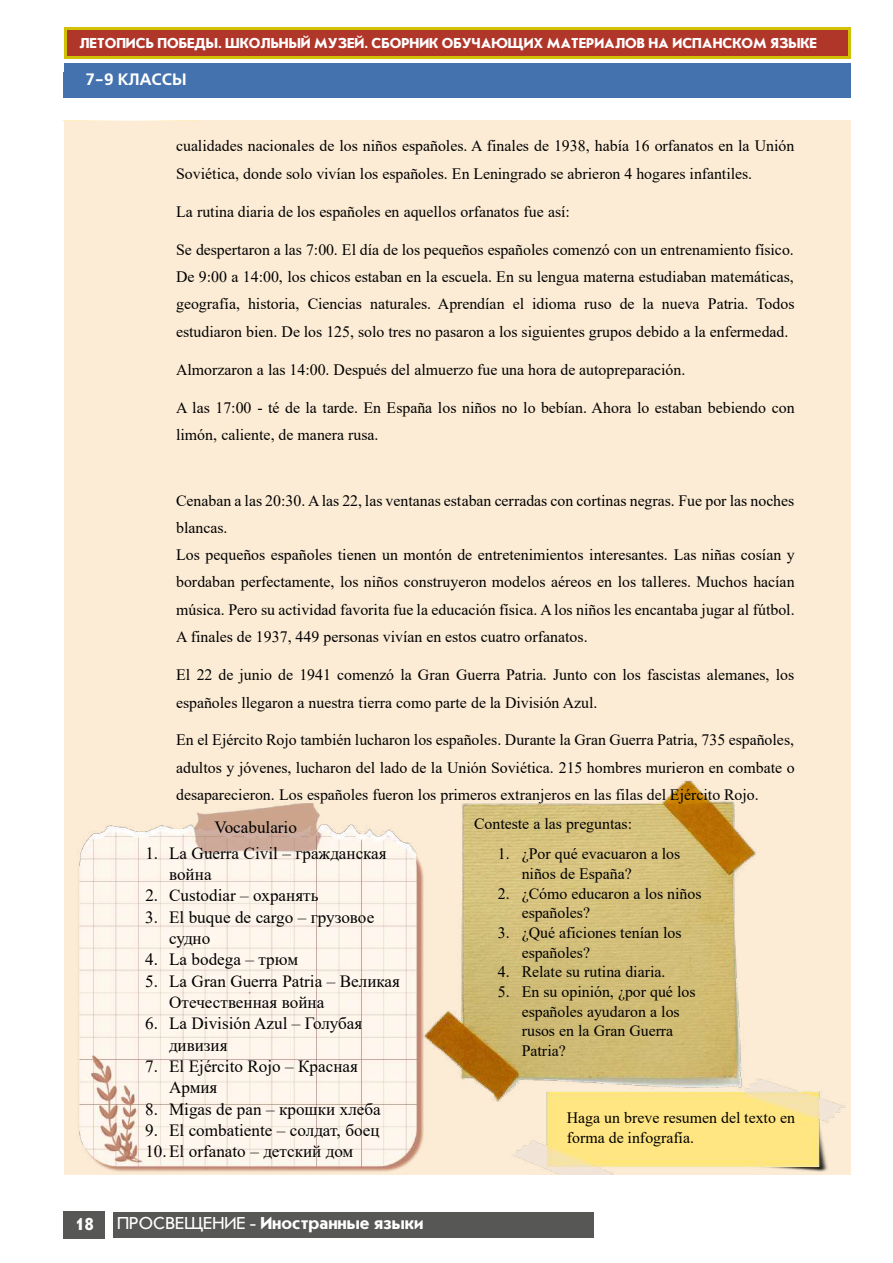
<style>
.page{position:relative;width:893px;height:1263px;background:#fff}
.page>*{position:absolute;margin:0;border:0;box-sizing:border-box;transform-origin:0 0}
.t1{font:700 18px "Journal Sans C";color:#fff}
.t2{font:17.1px/21.3px "Times New Roman";color:#000}
.t3{font:700 16.5px "Free Set C";color:#fff}
.t4{font:15.9px/27.3px "Times New Roman";color:#000}
.t5{font:700 15px "Journal Sans C";color:#fff}
.s1{font-weight:400}
</style>
<div class="page">
<div style="left:64px;top:64px;width:786px;height:34px;background:#4372ae"></div>
<div style="left:64px;top:1211px;width:41px;height:27px;background:#575756"></div>
<div style="left:113px;top:1212px;width:480px;height:25px;background:#575756"></div>
<svg style="left:64px;top:27px;width:786px;height:31px;background:#cba90a"></svg>
<div style="left:67px;top:30px;width:780px;height:25px;background:#b0362a"></div>
<div style="left:64px;top:120px;width:786px;height:1054px;background:#fcecd5"></div>
<img style="left:78px;top:803px;width:292px;height:369px">
<img style="left:370px;top:780px;width:476px;height:392px">
<img style="left:511px;top:1078px;width:334px;height:96px">
<p class="t5" style="left:80px;top:36px;width:739px">ЛЕТОПИСЬ ПОБЕДЫ. ШКОЛЬНЫЙ МУЗЕЙ. СБОРНИК ОБУЧАЮЩИХ МАТЕРИАЛОВ НА ИСПАНСКОМ ЯЗЫКЕ</p>
<p class="t3" style="left:85px;top:69px;width:103px">7-9 КЛАССЫ</p>
<p class="t4" style="left:176px;top:132px;width:620px">cualidades nacionales de los niños españoles. A finales de 1938, había 16 orfanatos en la Unión<br>Soviética, donde solo vivían los españoles. En Leningrado se abrieron 4 hogares infantiles.</p>
<p class="t4" style="left:176px;top:197px;width:395px">La rutina diaria de los españoles en aquellos orfanatos fue así:</p>
<p class="t4" style="left:176px;top:235px;width:620px;text-align:justify">Se despertaron a las 7:00. El día de los pequeños españoles comenzó con un entrenamiento físico.<br>De 9:00 a 14:00, los chicos estaban en la escuela. En su lengua materna estudiaban matemáticas, geografía, historia, Ciencias naturales. Aprendían el idioma ruso de la nueva Patria. Todos estudiaron bien. De los 125, solo tres no pasaron a los siguientes grupos debido a la enfermedad.</p>
<p class="t4" style="left:176px;top:355px;width:511px">Almorzaron a las 14:00. Después del almuerzo fue una hora de autopreparación.</p>
<p class="t4" style="left:176px;top:393px;width:620px">A las 17:00 - té de la tarde. En España los niños no lo bebían. Ahora lo estaban bebiendo con limón, caliente, de manera rusa.</p>
<p class="t4" style="left:176px;top:486px;width:620px">Cenaban a las 20:30. A las 22, las ventanas estaban cerradas con cortinas negras. Fue por las noches blancas.<br>Los pequeños españoles tienen un montón de entretenimientos interesantes. Las niñas cosían y bordaban perfectamente, los niños construyeron modelos aéreos en los talleres. Muchos hacían música. Pero su actividad favorita fue la educación física. A los niños les encantaba jugar al fútbol.<br>A finales de 1937, 449 personas vivían en estos cuatro orfanatos.</p>
<p class="t4" style="left:176px;top:660px;width:620px">El 22 de junio de 1941 comenzó la Gran Guerra Patria. Junto con los fascistas alemanes, los españoles llegaron a nuestra tierra como parte de la División Azul.</p>
<p class="t4" style="left:176px;top:726px;width:620px;text-align:justify">En el Ejército Rojo también lucharon los españoles. Durante la Gran Guerra Patria, 735 españoles, adultos y jóvenes, lucharon del lado de la Unión Soviética. 215 hombres murieron en combate o desaparecieron. Los españoles fueron los primeros extranjeros en las filas del Ejército Rojo.</p>
<p class="t2" style="left:215px;top:816px;width:84px">Vocabulario</p>
<p class="t4" style="left:474px;top:809px;width:159px">Conteste a las preguntas:</p>
<p class="t4" style="left:522px;top:843px;width:160px;line-height:19.6px;text-indent:-24px">1. ¿Por qué evacuaron a los niños de España?</p>
<p class="t4" style="left:522px;top:883px;width:181px;line-height:19.6px;text-indent:-24px">2. ¿Cómo educaron a los niños españoles?</p>
<p class="t4" style="left:522px;top:922px;width:161px;line-height:19.6px;text-indent:-24px">3. ¿Qué aficiones tenían los españoles?</p>
<p class="t4" style="left:498px;top:958px;width:169px">4. Relate su rutina diaria.</p>
<p class="t4" style="left:522px;top:981px;width:175px;line-height:19.6px;text-indent:-24px">5. En su opinión, ¿por qué los españoles ayudaron a los rusos en la Gran Guerra<br>Patria?</p>
<p class="t2" style="left:169px;top:842px;width:219px;text-indent:-24px">1. La Guerra Civil – гражданская война</p>
<p class="t2" style="left:145px;top:884px;width:175px">2. Custodiar – охранять</p>
<p class="t2" style="left:169px;top:905px;width:207px;text-indent:-24px">3. El buque de cargo – грузовое судно</p>
<p class="t2" style="left:145px;top:948px;width:154px">4. La bodega – трюм</p>
<p class="t2" style="left:169px;top:970px;width:232px;text-indent:-24px">5. La Gran Guerra Patria – Великая<br>Отечественная война</p>
<p class="t2" style="left:169px;top:1012px;width:195px;text-indent:-24px">6. La División Azul – Голубая дивизия</p>
<p class="t2" style="left:169px;top:1055px;width:191px;text-indent:-24px">7. El Ejército Rojo – Красная<br>Армия</p>
<p class="t2" style="left:145px;top:1097px;width:237px">8. Migas de pan – крошки хлеба</p>
<p class="t2" style="left:145px;top:1119px;width:236px">9. El combatiente – солдат, боец<br>10.El orfanato – детский дом</p>
<p class="t4" style="left:575px;top:1111px;width:230px;line-height:19.6px">Haga un breve resumen del texto en forma de infografía.</p>
<p class="t4" style="left:567px;top:1107px;width:230px;line-height:20px">Haga un breve resumen del texto en forma de infografía.</p>
<p class="t1" style="left:75px;top:1215px;width:20px">18</p>
<p class="t1" style="left:117px;top:1214px;width:308px"><span class="s1">ПРОСВЕЩЕНИЕ -</span> Иностранные языки</p>
</div>
